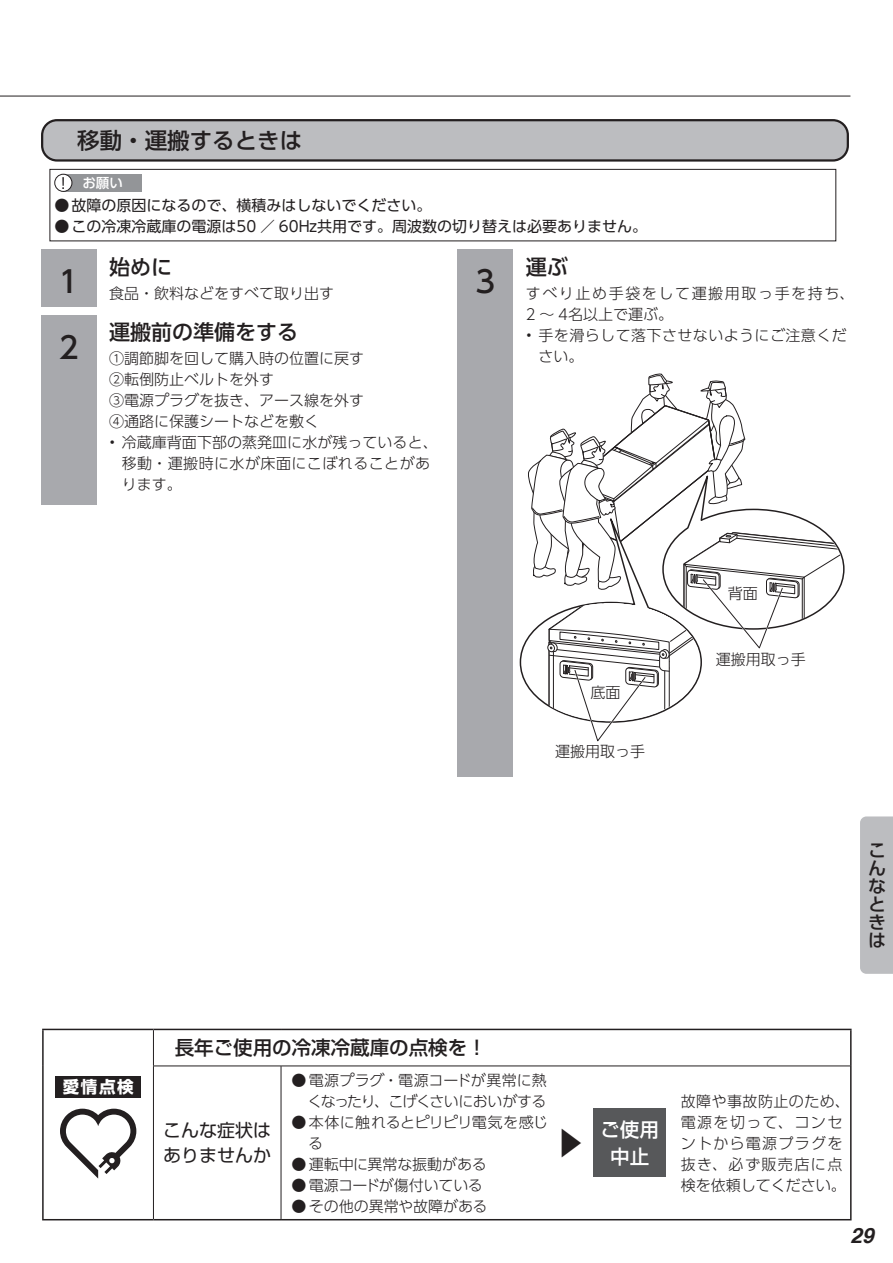
<style>
.page{position:relative;width:893px;height:1263px;background:#fff}
.page>*{position:absolute;margin:0;border:0;box-sizing:border-box;transform-origin:0 0}
.t1{font:300 31.5px "Shin Go Pro";color:#231f20}
.t2{font:500 30px "UD Shin Go Pro";color:#231f20}
.t3{font:500 22.5px "UD Shin Go Pro";color:#231f20}
.t4{font:500 21px "UD Shin Go Pro";color:#231f20}
.t5{font:italic 700 21px "Helvetica cyr";color:#231f20}
.t6{font:500 19.5px "Shin Go Pro";color:#231f20}
.t7{font:500 19.5px/27.3px "Shin Go Pro";color:#fff;text-align:center}
.t8{font:18px/25.2px "Shin Go Pro";color:#231f20}
.t9{font:500 18px/18px "UD Shin Go Pro";color:#231f20;text-align:justify}
.t10{font:700 16.5px "Shin Go Pro";color:#fff}
.t11{font:300 15px/21px "UD Shin Go Pro";color:#231f20}
.t12{font:15px "UD Shin Go Pro";color:#231f20}
.t13{font:300 15px/21px "Shin Go Pro";letter-spacing:.085em;color:#231f20}
.t14{font:300 15px/21px "UD Shin Go Pro";letter-spacing:-.02em;color:#231f20;text-align:right}
.t15{font:300 15px/21px "UD Shin Go Pro";letter-spacing:.105em;color:#231f20}
.t16{font:300 15px/21px "UD Shin Go Pro";letter-spacing:.03em;color:#231f20}
.t17{font:500 13.5px "UD Shin Go Pro";color:#fff}
.s1{font-family:"Shin Go Pro";font-weight:400;font-size:15px;color:#231f20}
.s2{font-family:"Shin Go Pro";font-weight:300}
</style>
<div class="page">
<hr style="left:0;top:96px;width:850px;height:1px;background:#231f20">
<div style="left:63px;top:174px;width:79px;height:18px;background:#939598"></div>
<div style="left:55px;top:174px;width:17px;height:17px;background:#fff;border-radius:50%"></div>
<div style="left:55px;top:174px;width:17px;height:18px;border:1px solid #231f20;border-radius:50%"></div>
<div style="left:50px;top:169px;width:786px;height:72px;border:1px solid #231f20"></div>
<div style="left:41px;top:250px;width:55px;height:57px;background:#a8a9ad"></div>
<div style="left:41px;top:315px;width:55px;height:190px;background:#a8a9ad"></div>
<div style="left:458px;top:250px;width:55px;height:527px;background:#a8a9ad"></div>
<svg style="left:520px;top:374px;width:325px;height:368px"></svg>
<div style="left:42px;top:120px;width:806px;height:40px;background:#bcbdc0;border-radius:15px"></div>
<div style="left:41px;top:119px;width:808px;height:43px;border:2px solid #231f20;border-radius:15px"></div>
<hr style="left:153px;top:1030px;width:1px;height:36px;background:#231f20">
<hr style="left:153px;top:1066px;width:128px;height:1px;background:#231f20">
<hr style="left:153px;top:1066px;width:1px;height:153px;background:#231f20">
<hr style="left:281px;top:1066px;width:569px;height:1px;background:#231f20">
<hr style="left:281px;top:1066px;width:1px;height:153px;background:#231f20">
<hr style="left:42px;top:1029px;width:111px;height:1px;background:#231f20">
<hr style="left:42px;top:1030px;width:2px;height:36px;background:#231f20">
<hr style="left:153px;top:1029px;width:128px;height:1px;background:#231f20">
<hr style="left:281px;top:1029px;width:571px;height:1px;background:#231f20">
<hr style="left:850px;top:1030px;width:2px;height:36px;background:#231f20">
<hr style="left:42px;top:1066px;width:2px;height:153px;background:#231f20">
<hr style="left:850px;top:1066px;width:2px;height:153px;background:#231f20">
<hr style="left:42px;top:1219px;width:111px;height:1px;background:#231f20">
<hr style="left:153px;top:1219px;width:128px;height:1px;background:#231f20">
<hr style="left:281px;top:1219px;width:571px;height:1px;background:#231f20">
<div style="left:56px;top:1076px;width:85px;height:21px;background:#231f20"></div>
<svg style="left:60px;top:1109px;width:76px;height:69px"></svg>
<div style="left:594px;top:1109px;width:72px;height:68px;background:#57585a"></div>
<div style="left:860px;top:816px;width:33px;height:158px;background:#bcbdc0"></div>
<h3 class="t3" style="left:77px;top:122px;width:227px">移動・運搬するときは</h3>
<p class="t17" style="left:56px;top:172px;width:69px"><span class="s1">！</span> お願い</p>
<p class="t12" style="left:55px;top:193px;width:379px"><span class="s2">●</span>故障の原因になるので、横積みはしないでください。</p>
<p class="t12" style="left:55px;top:214px;width:594px"><span class="s2">●</span>この冷凍冷蔵庫の電源は50 ／ 60Hz共用です。周波数の切り替えは必要ありません。</p>
<h2 class="t2" style="left:59px;top:257px;width:21px">1</h2>
<h3 class="t4" style="left:526px;top:250px;width:43px">運ぶ</h3>
<p class="t15" style="left:526px;top:282px;width:330px">すべり止め手袋をして運搬用取っ手を持ち、<br>2 ～ 4名以上で運ぶ。</p>
<p class="t16" style="left:538px;top:324px;width:310px;text-indent:-13px">• 手を滑らして落下させないようにご注意ください。</p>
<h3 class="t4" style="left:109px;top:250px;width:64px">始めに</h3>
<p class="t11" style="left:109px;top:282px;width:227px">食品・飲料などをすべて取り出す</p>
<h2 class="t2" style="left:475px;top:257px;width:21px">3</h2>
<h3 class="t4" style="left:109px;top:315px;width:191px">運搬前の準備をする</h3>
<p class="t11" style="left:109px;top:348px;width:257px">①調節脚を回して購入時の位置に戻す<br>②転倒防止ベルトを外す<br>③電源プラグを抜き、アース線を外す<br>④通路に保護シートなどを敷く</p>
<p class="t11" style="left:122px;top:432px;width:317px;text-indent:-13px">• 冷蔵庫背面下部の蒸発皿に水が残っていると、移動・運搬時に水が床面にこぼれることがあります。</p>
<h2 class="t2" style="left:59px;top:323px;width:21px">2</h2>
<p class="t11" style="left:728px;top:582px;width:31px">背面</p>
<p class="t11" style="left:590px;top:681px;width:31px">底面</p>
<p class="t11" style="left:555px;top:741px;width:91px">運搬用取っ手</p>
<p class="t11" style="left:716px;top:648px;width:92px">運搬用取っ手</p>
<p class="t9" style="left:868px;top:841px;width:19px">こんなときは</p>
<p class="t10" style="left:63px;top:1074px;width:72px">愛情点検</p>
<h3 class="t6" style="left:175px;top:1032px;width:313px">長年ご使用の冷凍冷蔵庫の点検を！</h3>
<p class="t8" style="left:163px;top:1115px;width:109px">こんな症状はありませんか</p>
<p class="t14" style="left:292px;top:1069px;width:257px">●電源プラグ・電源コードが異常に熱くなったり、こげくさいにおいがする</p>
<p class="t11" style="left:308px;top:1111px;width:241px;text-indent:-16px">●本体に触れるとピリピリ電気を感じる</p>
<p class="t11" style="left:292px;top:1153px;width:197px">●運転中に異常な振動がある</p>
<p class="t14" style="left:292px;top:1174px;width:193px">●電源コードが傷付いている</p>
<p class="t11" style="left:292px;top:1195px;width:197px">●その他の異常や故障がある</p>
<h1 class="t1" style="left:554px;top:1117px;width:33px">▶</h1>
<h3 class="t7" style="left:600px;top:1113px;width:60px">ご使用中止</h3>
<p class="t13" style="left:681px;top:1088px;width:171px">故障や事故防止のため、電源を切って、コンセントから電源プラグを抜き、必ず販売店に点検を依頼してください。</p>
<h3 class="t5" style="left:850px;top:1223px;width:25px">29</h3>
</div>
